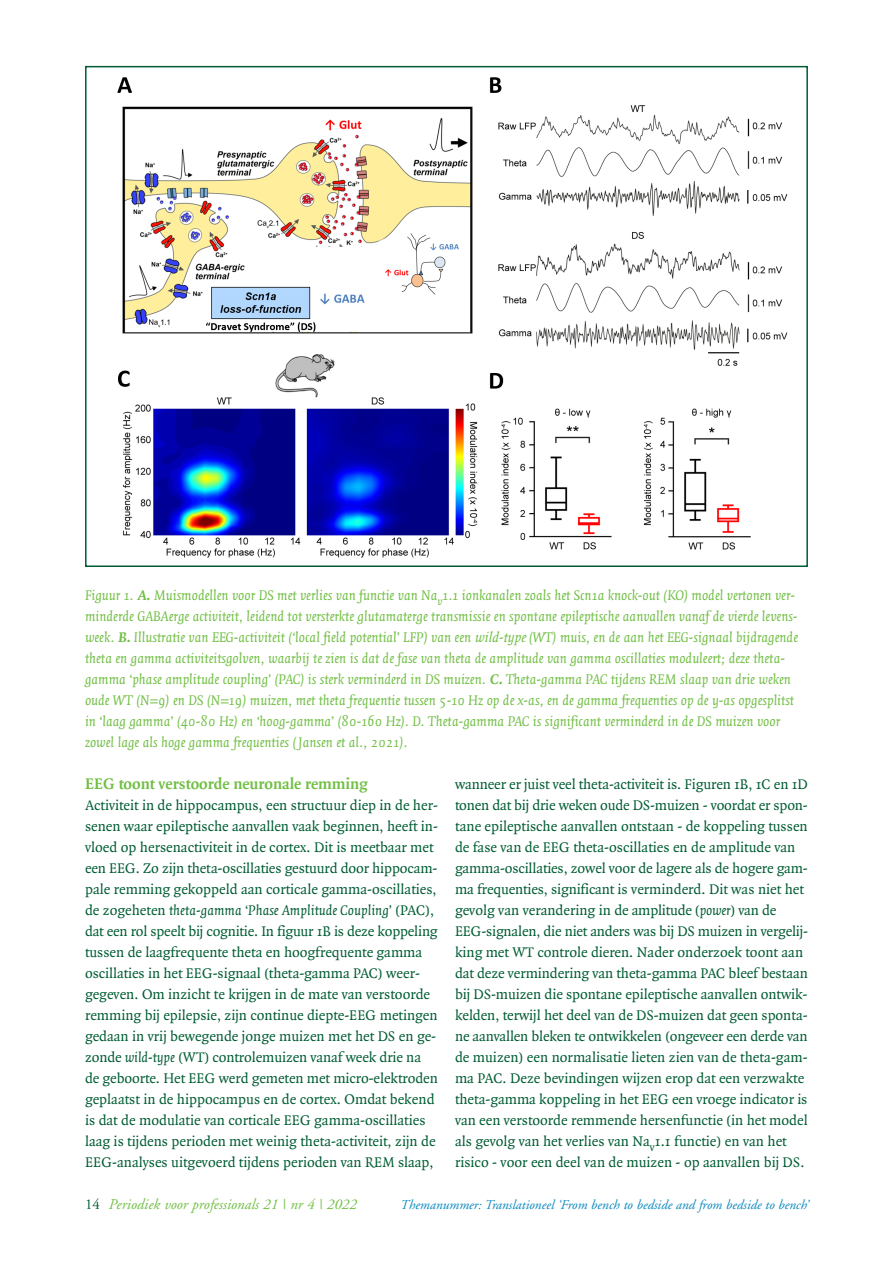
<style>
.page{position:relative;width:893px;height:1263px;background:#fff}
.page>*{position:absolute;margin:0;border:0;box-sizing:border-box;transform-origin:0 0}
.tussenkop{font:700 16.5px "Quadraat";color:#71bf44}
.tekst{font:15px/21px "Quadraat";color:#005d33}
.bijschrift{font:italic 15px/21px "Quadraat";color:#71bf44}
.t1{font:italic 15px "Adobe Garamond";color:#71bf44}
.t2{font:italic 13.5px "Adobe Garamond";color:#0a88be}
.s1{font-weight:700;font-style:normal}
.s2{font-style:italic}
.s3{font-style:normal;color:#005d33}
</style>
<div class="page">
<img style="left:117px;top:77px;width:671px;height:481px">
<div style="left:85px;top:66px;width:723px;height:501px;border:2px solid #005d33"></div>
<p class="bijschrift" style="left:85px;top:585px;width:714px">Figuur 1. <span class="s1">A.</span> Muismodellen voor DS met verlies van functie van Na<sub>v</sub>1.1 ionkanalen zoals het Scn1a knock-out (KO) model vertonen ver&shy;minderde GABAerge activiteit, leidend tot versterkte glutamaterge transmissie en spontane epileptische aanvallen vanaf de vierde levens&shy;week. <span class="s1">B.</span> Illustratie van EEG-activiteit (‘local field potential’ LFP) van een wild-type(WT) muis, en de aan het EEG-signaal bijdragende theta en gamma activiteitsgolven, waarbij te zien is dat de fase van theta de amplitude van gamma oscillaties moduleert; deze theta&shy;gamma ‘phase amplitude coupling’ (PAC) is sterk verminderd in DS muizen. <span class="s1">C.</span> Theta-gamma PAC tijdens REM slaap van drie weken oude WT (N=9) en DS (N=19) muizen, met theta frequentie tussen 5-10 Hz op de x-as, en de gamma frequenties op de y-as opgesplitst in ‘laag gamma’ (40-80 Hz) en ‘hoog-gamma’ (80-160 Hz). D. Theta-gamma PAC is significant verminderd in de DS muizen voor zowel lage als hoge gamma frequenties ( Jansen et al., 2021).</p>
<p class="tussenkop" style="left:85px;top:775px;width:284px">EEG toont verstoorde neuronale remming</p>
<p class="tekst" style="left:85px;top:795px;width:354px">Activiteit in de hippocampus, een structuur diep in de her&shy;senen waar epileptische aanvallen vaak beginnen, heeft in&shy;vloed op hersenactiviteit in de cortex. Dit is meetbaar met een EEG. Zo zijn theta-oscillaties gestuurd door hippocam&shy;pale remming gekoppeld aan corticale gamma-oscillaties, de zogeheten <span class="s2">theta-gamma ‘Phase Amplitude Coupling’</span> (PAC), dat een rol speelt bij cognitie. In figuur 1B is deze koppeling tussen de laagfrequente theta en hoogfrequente gamma oscillaties in het EEG-signaal (theta-gamma PAC) weer&shy;gegeven. Om inzicht te krijgen in de mate van verstoorde remming bij epilepsie, zijn continue diepte-EEG metingen gedaan in vrij bewegende jonge muizen met het DS en ge&shy;zonde <span class="s2">wild-type</span> (WT) controlemuizen vanaf week drie na de geboorte. Het EEG werd gemeten met micro-elektroden geplaatst in de hippocampus en de cortex. Omdat bekend is dat de modulatie van corticale EEG gamma-oscillaties laag is tijdens perioden met weinig theta-activiteit, zijn de EEG-analyses uitgevoerd tijdens perioden van REM slaap,</p>
<p class="tekst" style="left:455px;top:774px;width:354px">wanneer er juist veel theta-activiteit is. Figuren 1B, 1C en 1D tonen dat bij drie weken oude DS-muizen - voordat er spon&shy;tane epileptische aanvallen ontstaan - de koppeling tussen de fase van de EEG theta-oscillaties en de amplitude van gamma-oscillaties, zowel voor de lagere als de hogere gam&shy;ma frequenties, significant is verminderd. Dit was niet het gevolg van verandering in de amplitude (<span class="s2">power</span>) van de EEG-signalen, die niet anders was bij DS muizen in vergelij&shy;king met WT controle dieren. Nader onderzoek toont aan dat deze vermindering van theta-gamma PAC bleef bestaan bij DS-muizen die spontane epileptische aanvallen ontwik&shy;kelden, terwijl het deel van de DS-muizen dat geen sponta&shy;ne aanvallen bleken te ontwikkelen (ongeveer een derde van de muizen) een normalisatie lieten zien van de theta-gam&shy;ma PAC. Deze bevindingen wijzen erop dat een verzwakte theta-gamma koppeling in het EEG een vroege indicator is van een verstoorde remmende hersenfunctie (in het model als gevolg van het verlies van Na<sub>v</sub>1.1 functie) en van het risico - voor een deel van de muizen - op aanvallen bij DS.</p>
<p class="t1" style="left:85px;top:1196px;width:273px"><span class="s3">14</span> Periodiek voor professionals 21 | nr 4 | 2022</p>
<p class="t2" style="left:400px;top:1198px;width:409px">Themanummer: Translationeel ‘From bench to bedside and from bedside to bench’</p>
</div>
